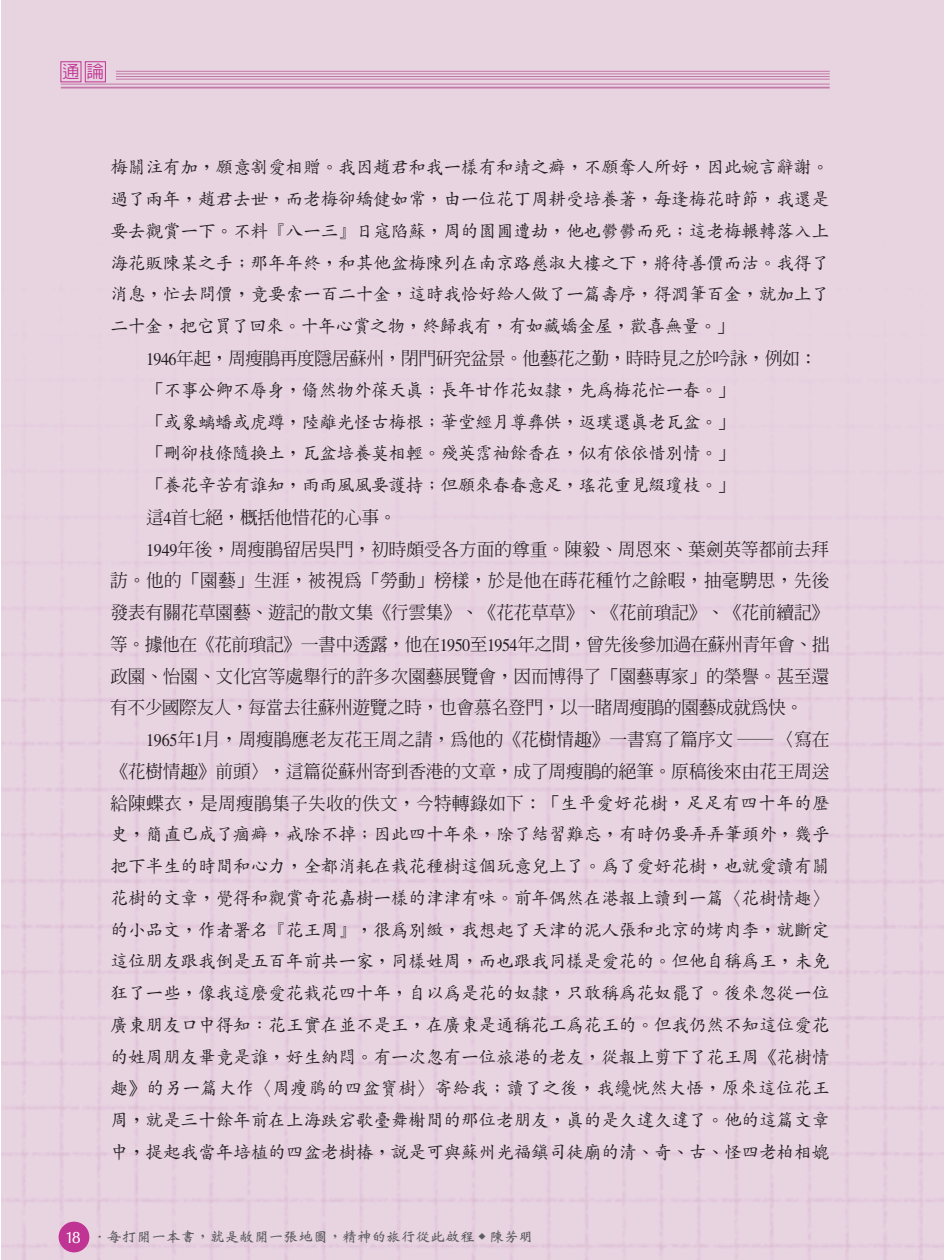
<style>
.page{position:relative;width:945px;height:1260px;background:#fff}
.page>*{position:absolute;margin:0;border:0;box-sizing:border-box;transform-origin:0 0}
.t1{font:17.85px/31.7px "AR Kai B5 Medium E Ten B5 H";letter-spacing:-.03em;color:#231f20;text-align:justify}
.t2{font:17.85px "AR Ming B5 Medium E Ten B5 H";letter-spacing:-.02em;color:#231f20}
.t3{font:17.85px "AR Ming B5 Medium E Ten B5 H";letter-spacing:.01em;color:#231f20}
.t4{font:17.5px "AR Hei B5 Medium E Ten B5 H";color:#c03493}
.t5{font:14px "AR Wei Bei B5 Bold E Ten B5 H";color:#5a5b5f;scale:1.05 1}
.s1{font-family:"AR Ming B5 Medium E Ten B5 H"}
.s2{font-family:"Times"}
.s3{font-family:"AR Kai B5 Medium E Ten B5 H"}
.s4{font-family:"CG Omega";font-size:16.62px;color:#fff}
</style>
<div class="page">
<div style="left:1px;top:0;width:943px;height:1260px;background:#e8d3e1"></div>
<svg style="left:60px;top:61px;width:46px;height:21px"></svg>
<hr style="left:61px;top:87px;width:769px;height:1px;background:#c277a6">
<hr style="left:61px;top:84px;width:769px;height:1px;background:#c277a6">
<hr style="left:116px;top:79px;width:714px;height:1px;background:#c277a6">
<hr style="left:116px;top:76px;width:714px;height:1px;background:#c277a6">
<hr style="left:116px;top:74px;width:714px;height:1px;background:#c277a6">
<hr style="left:116px;top:71px;width:714px;height:1px;background:#c277a6">
<p class="t4" style="left:62px;top:65px;width:43px">通論</p>
<p class="t1" style="left:110px;top:154px;width:720px">梅關注有加，願意割愛相贈。我因趙君和我一樣有和靖之癖，不願奪人所好，因此婉言辭謝。過了兩年，趙君去世，而老梅卻矯健如常，由一位花丁周耕受培養著，每逢梅花時節，我還是要去觀賞一下。不料『八一三』日寇陷蘇，周的園圃遭劫，他也鬱鬱而死；這老梅輾轉落入上海花販陳某之手；那年年終，和其他盆梅陳列在南京路慈淑大樓之下，將待善價而沽。我得了消息，忙去問價，竟要索一百二十金，這時我恰好給人做了一篇壽序，得潤筆百金，就加上了二十金，把它買了回來。十年心賞之物，終歸我有，有如藏嬌金屋，歡喜無量。<span class="s1">」</span></p>
<p class="t2" style="left:146px;top:352px;width:673px"><span class="s2">1946</span>年起，周瘦鵑再度隱居蘇州，閉門研究盆景。他藝花之勤，時時見之於吟詠，例如：</p>
<p class="t1" style="left:146px;top:377px;width:591px"><span class="s1">「</span>不事公卿不辱身，翛然物外葆天真；長年甘作花奴隸，先為梅花忙一春。<span class="s1">」「</span>或象螭蟠或虎蹲，陸離光怪古梅根；華堂經月尊彝供，返璞還真老瓦盆。<span class="s1">」「</span>刪卻枝條隨換土，瓦盆培養莫相輕。殘英霑袖餘香在，似有依依惜別情。<span class="s1">」「</span>養花辛苦有誰知，雨雨風風要護持；但願來春春意足，瑤花重見綴瓊枝。<span class="s1">」</span></p>
<p class="t2" style="left:146px;top:510px;width:252px">這<span class="s2">4</span>首七絕，概括他惜花的心事。</p>
<p class="t2" style="left:146px;top:542px;width:685px"><span class="s2">1949</span>年後，周瘦鵑留居吳門，初時頗受各方面的尊重。陳毅、周恩來、葉劍英等都前去拜</p>
<p class="t3" style="left:110px;top:574px;width:721px">訪。他的「園藝」生涯，被視為「勞動」榜樣，於是他在蒔花種竹之餘暇，抽毫騁思，先後</p>
<p class="t2" style="left:110px;top:606px;width:720px">發表有關花草園藝、遊記的散文集《行雲集》、《花花草草》、《花前瑣記》、《花前續記》</p>
<p class="t2" style="left:110px;top:637px;width:721px">等。據他在《花前瑣記》一書中透露，他在<span class="s2">1950</span>至<span class="s2">1954</span>年之間，曾先後參加過在蘇州青年會、拙</p>
<p class="t2" style="left:110px;top:669px;width:720px">政園、怡園、文化宮等處舉行的許多次園藝展覽會，因而博得了「園藝專家」的榮譽。甚至還</p>
<p class="t2" style="left:110px;top:701px;width:695px">有不少國際友人，每當去往蘇州遊覽之時，也會慕名登門，以一睹周瘦鵑的園藝成就為快。</p>
<p class="t2" style="left:146px;top:733px;width:685px"><span class="s2">1965</span>年<span class="s2">1</span>月，周瘦鵑應老友花王周之請，為他的《花樹情趣》一書寫了篇序文 ─〈寫在</p>
<p class="t2" style="left:110px;top:765px;width:721px">《花樹情趣》前頭〉，這篇從蘇州寄到香港的文章，成了周瘦鵑的絕筆。原稿後來由花王周送</p>
<p class="t3" style="left:110px;top:796px;width:721px">給陳蝶衣，是周瘦鵑集子失收的佚文，今特轉錄如下：「<span class="s3">生平愛好花樹，足足有四十年的歷</span></p>
<p class="t1" style="left:111px;top:821px;width:721px">史，簡直已成了痼癖，戒除不掉；因此四十年來，除了結習難忘，有時仍要弄弄筆頭外，幾乎把下半生的時間和心力，全都消耗在栽花種樹這個玩意兒上了。為了愛好花樹，也就愛讀有關花樹的文章，覺得和觀賞奇花嘉樹一樣的津津有味。前年偶然在港報上讀到一篇〈花樹情趣〉的小品文，作者署名『花王周』，很為別緻，我想起了天津的泥人張和北京的烤肉李，就斷定這位朋友跟我倒是五百年前共一家，同樣姓周，而也跟我同樣是愛花的。但他自稱為王，未免狂了一些，像我這麼愛花栽花四十年，自以為是花的奴隸，只敢稱為花奴罷了。後來忽從一位廣東朋友口中得知：花王實在並不是王，在廣東是通稱花工為花王的。但我仍然不知這位愛花的姓周朋友畢竟是誰，好生納悶。有一次忽有一位旅港的老友，從報上剪下了花王周《花樹情趣》的另一篇大作〈周瘦鵑的四盆寶樹〉寄給我；讀了之後，我纔恍然大悟，原來這位花王周，就是三十餘年前在上海跌宕歌臺舞榭間的那位老朋友，真的是久違久違了。他的這篇文章中，提起我當年培植的四盆老樹椿，說是可與蘇州光福鎮司徒廟的清、奇、古、怪四老柏相媲</p>
<p class="t5" style="left:65px;top:1231px;width:448px"><span class="s4">18</span> ．每打開一本書，就是敞開一張地圖，精神的旅行從此啟程 <sup>◆</sup> 陳芳明</p>
</div>
